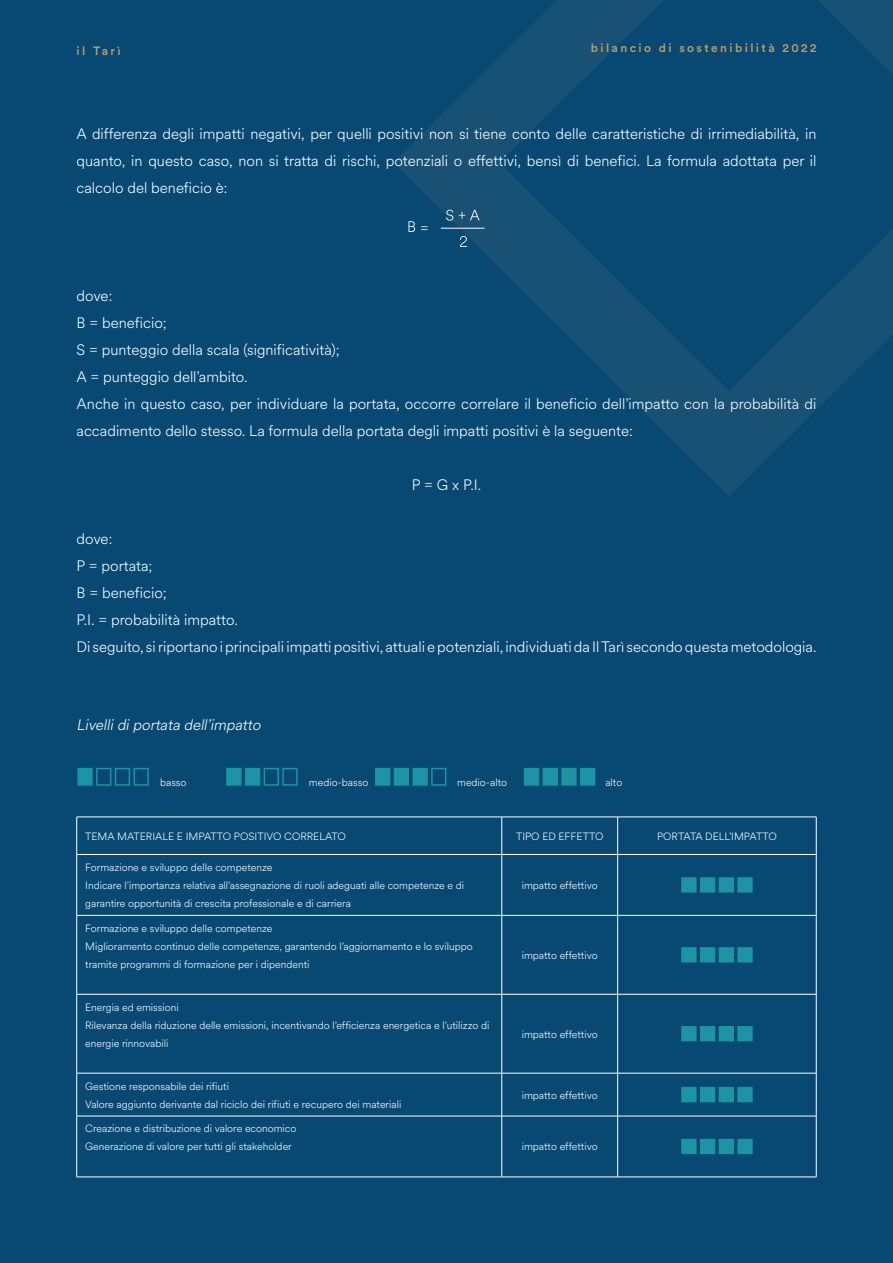
<style>
.page{position:relative;width:893px;height:1263px;background:#074973}
.page>*{position:absolute;margin:0;border:0;box-sizing:border-box;transform-origin:0 0}
.Paragrafo{font:300 15px/27px "Circular Spotify Text";color:#fff;text-align:justify}
.Paragrafo-2{font:italic 300 15px "Circular Spotify Text";color:#fff}
.t1{font:500 12px "Circular Std";letter-spacing:.2em;color:#c69d5e}
.Tabella_white{font:300 10.5px/18px "Circular Spotify Text";color:#fff}
</style>
<div class="page">
<svg style="left:394px;top:0;width:499px;height:496px"></svg>
<div style="left:524px;top:768px;width:15px;height:18px;background:#1b94a4"></div>
<div style="left:543px;top:768px;width:15px;height:18px;background:#1b94a4"></div>
<div style="left:561px;top:768px;width:16px;height:18px;background:#1b94a4;border:2px solid #1b94a4"></div>
<div style="left:580px;top:768px;width:15px;height:18px;background:#1b94a4"></div>
<div style="left:375px;top:768px;width:15px;height:18px;background:#1b94a4"></div>
<div style="left:394px;top:768px;width:15px;height:18px;background:#1b94a4"></div>
<div style="left:412px;top:768px;width:16px;height:18px;background:#1b94a4;border:2px solid #1b94a4"></div>
<div style="left:431px;top:768px;width:15px;height:18px;border:2px solid #1b94a4"></div>
<div style="left:226px;top:768px;width:16px;height:18px;background:#1b94a4;border:2px solid #1b94a4"></div>
<div style="left:245px;top:768px;width:15px;height:18px;background:#1b94a4"></div>
<div style="left:264px;top:768px;width:15px;height:18px;border:2px solid #1b94a4"></div>
<div style="left:282px;top:768px;width:16px;height:18px;border:2px solid #1b94a4"></div>
<div style="left:77px;top:768px;width:16px;height:18px;background:#1b94a4;border:2px solid #1b94a4"></div>
<div style="left:96px;top:768px;width:15px;height:18px;border:2px solid #1b94a4"></div>
<div style="left:115px;top:768px;width:15px;height:18px;border:2px solid #1b94a4"></div>
<div style="left:134px;top:768px;width:15px;height:18px;border:2px solid #1b94a4"></div>
<hr style="left:77px;top:817px;width:425px;height:1px;background:#fff">
<hr style="left:76px;top:817px;width:1px;height:37px;background:#fff">
<hr style="left:502px;top:817px;width:116px;height:1px;background:#fff">
<hr style="left:501px;top:817px;width:1px;height:37px;background:#fff">
<hr style="left:618px;top:817px;width:198px;height:1px;background:#fff">
<hr style="left:617px;top:817px;width:1px;height:37px;background:#fff">
<hr style="left:816px;top:817px;width:1px;height:37px;background:#fff">
<hr style="left:77px;top:854px;width:425px;height:1px;background:#fff">
<hr style="left:76px;top:855px;width:1px;height:60px;background:#fff">
<hr style="left:502px;top:854px;width:116px;height:1px;background:#fff">
<hr style="left:501px;top:855px;width:1px;height:60px;background:#fff">
<hr style="left:618px;top:854px;width:198px;height:1px;background:#fff">
<hr style="left:617px;top:855px;width:1px;height:60px;background:#fff">
<hr style="left:816px;top:855px;width:1px;height:60px;background:#fff">
<hr style="left:77px;top:915px;width:425px;height:1px;background:#fff">
<hr style="left:76px;top:915px;width:1px;height:79px;background:#fff">
<hr style="left:502px;top:915px;width:116px;height:1px;background:#fff">
<hr style="left:501px;top:915px;width:1px;height:79px;background:#fff">
<hr style="left:618px;top:915px;width:198px;height:1px;background:#fff">
<hr style="left:617px;top:915px;width:1px;height:79px;background:#fff">
<hr style="left:816px;top:915px;width:1px;height:79px;background:#fff">
<hr style="left:77px;top:994px;width:425px;height:1px;background:#fff">
<hr style="left:76px;top:994px;width:1px;height:79px;background:#fff">
<hr style="left:502px;top:994px;width:116px;height:1px;background:#fff">
<hr style="left:501px;top:994px;width:1px;height:79px;background:#fff">
<hr style="left:618px;top:994px;width:198px;height:1px;background:#fff">
<hr style="left:617px;top:994px;width:1px;height:79px;background:#fff">
<hr style="left:816px;top:994px;width:1px;height:79px;background:#fff">
<hr style="left:77px;top:1073px;width:425px;height:1px;background:#fff">
<hr style="left:76px;top:1073px;width:1px;height:43px;background:#fff">
<hr style="left:502px;top:1073px;width:116px;height:1px;background:#fff">
<hr style="left:501px;top:1073px;width:1px;height:43px;background:#fff">
<hr style="left:618px;top:1073px;width:198px;height:1px;background:#fff">
<hr style="left:617px;top:1073px;width:1px;height:43px;background:#fff">
<hr style="left:816px;top:1073px;width:1px;height:43px;background:#fff">
<hr style="left:77px;top:1116px;width:425px;height:1px;background:#fff">
<hr style="left:76px;top:1116px;width:1px;height:61px;background:#fff">
<hr style="left:502px;top:1116px;width:116px;height:1px;background:#fff">
<hr style="left:501px;top:1116px;width:1px;height:61px;background:#fff">
<hr style="left:618px;top:1116px;width:198px;height:1px;background:#fff">
<hr style="left:617px;top:1116px;width:1px;height:61px;background:#fff">
<hr style="left:816px;top:1116px;width:1px;height:61px;background:#fff">
<hr style="left:77px;top:1177px;width:425px;height:1px;background:#fff">
<hr style="left:502px;top:1177px;width:116px;height:1px;background:#fff">
<hr style="left:618px;top:1177px;width:198px;height:1px;background:#fff">
<div style="left:681px;top:877px;width:15px;height:15px;background:#1b94a4;border:2px solid #1b94a4"></div>
<div style="left:700px;top:877px;width:15px;height:15px;background:#1b94a4;border:2px solid #1b94a4"></div>
<div style="left:719px;top:877px;width:15px;height:15px;background:#1b94a4;border:2px solid #1b94a4"></div>
<div style="left:737px;top:877px;width:16px;height:15px;background:#1b94a4;border:2px solid #1b94a4"></div>
<div style="left:681px;top:947px;width:15px;height:15px;background:#1b94a4;border:2px solid #1b94a4"></div>
<div style="left:700px;top:947px;width:15px;height:15px;background:#1b94a4;border:2px solid #1b94a4"></div>
<div style="left:719px;top:947px;width:15px;height:15px;background:#1b94a4;border:2px solid #1b94a4"></div>
<div style="left:737px;top:947px;width:16px;height:15px;background:#1b94a4;border:2px solid #1b94a4"></div>
<div style="left:681px;top:1026px;width:15px;height:15px;background:#1b94a4;border:2px solid #1b94a4"></div>
<div style="left:700px;top:1026px;width:15px;height:15px;background:#1b94a4"></div>
<div style="left:719px;top:1026px;width:15px;height:15px;background:#1b94a4"></div>
<div style="left:737px;top:1026px;width:16px;height:15px;background:#1b94a4;border:2px solid #1b94a4"></div>
<div style="left:681px;top:1087px;width:15px;height:15px;background:#1b94a4;border:2px solid #1b94a4"></div>
<div style="left:700px;top:1087px;width:15px;height:15px;background:#1b94a4"></div>
<div style="left:719px;top:1087px;width:15px;height:15px;background:#1b94a4"></div>
<div style="left:737px;top:1087px;width:16px;height:15px;background:#1b94a4;border:2px solid #1b94a4"></div>
<div style="left:681px;top:1139px;width:15px;height:15px;background:#1b94a4;border:2px solid #1b94a4"></div>
<div style="left:700px;top:1139px;width:15px;height:15px;background:#1b94a4"></div>
<div style="left:719px;top:1139px;width:15px;height:15px;background:#1b94a4"></div>
<div style="left:737px;top:1139px;width:16px;height:15px;background:#1b94a4;border:2px solid #1b94a4"></div>
<hr style="left:441px;top:228px;width:43px;height:1px;background:#fff">
<svg style="left:421px;top:226px;width:7px;height:4px"></svg>
<svg style="left:446px;top:210px;width:34px;height:11px"></svg>
<svg style="left:460px;top:236px;width:7px;height:11px"></svg>
<svg style="left:408px;top:221px;width:7px;height:11px"></svg>
<p class="t1" style="left:77px;top:43px;width:46px">il Tarì</p>
<p class="t1" style="left:591px;top:40px;width:227px">bilancio di sostenibilità 2022</p>
<p class="Paragrafo" style="left:77px;top:120px;width:741px">A differenza degli impatti negativi, per quelli positivi non si tiene conto delle caratteristiche di irrimediabilità, in quanto, in questo caso, non si tratta di rischi, potenziali o effettivi, bensì di benefici. La formula adottata per il calcolo del beneficio è:</p>
<p class="Paragrafo" style="left:77px;top:282px;width:37px">dove:</p>
<p class="Paragrafo" style="left:77px;top:309px;width:92px">B = beneficio;</p>
<p class="Paragrafo" style="left:77px;top:336px;width:265px">S = punteggio della scala (significatività);</p>
<p class="Paragrafo" style="left:77px;top:363px;width:173px">A = punteggio dell’ambito.</p>
<p class="Paragrafo" style="left:77px;top:390px;width:741px">Anche in questo caso, per individuare la portata, occorre correlare il beneficio dell’impatto con la probabilità di accadimento dello stesso. La formula della portata degli impatti positivi è la seguente:</p>
<p class="Paragrafo" style="left:412px;top:471px;width:71px">P = G x P.I.</p>
<p class="Paragrafo" style="left:77px;top:525px;width:37px">dove:</p>
<p class="Paragrafo" style="left:77px;top:552px;width:77px">P = portata;</p>
<p class="Paragrafo" style="left:77px;top:579px;width:92px">B = beneficio;</p>
<p class="Paragrafo" style="left:77px;top:606px;width:163px">P.I. = probabilità impatto.</p>
<p class="Paragrafo" style="left:77px;top:633px;width:741px">Di seguito, si riportano i principali impatti positivi, attuali e potenziali, individuati da Il Tarì secondo questa metodologia.</p>
<p class="Paragrafo-2" style="left:77px;top:714px;width:189px">Livellidiportata dell’impatto</p>
<p class="Tabella_white" style="left:160px;top:773px;width:28px">basso</p>
<p class="Tabella_white" style="left:309px;top:773px;width:61px">medio-basso</p>
<p class="Tabella_white" style="left:457px;top:773px;width:51px">medio-alto</p>
<p class="Tabella_white" style="left:605px;top:773px;width:18px">alto</p>
<p class="Tabella_white" style="left:85px;top:827px;width:262px">TEMA MATERIALE E IMPATTO POSITIVO CORRELATO</p>
<p class="Tabella_white" style="left:516px;top:827px;width:89px">TIPO ED EFFETTO</p>
<p class="Tabella_white" style="left:657px;top:827px;width:121px">PORTATA DELL’IMPATTO</p>
<p class="Tabella_white" style="left:85px;top:858px;width:189px">Formazione e sviluppo delle competenze</p>
<p class="Tabella_white" style="left:85px;top:876px;width:380px">Indicare l’importanza relativa all’assegnazione di ruoli adeguati alle competenze e di garantire opportunità di crescita professionale e di carriera</p>
<p class="Tabella_white" style="left:522px;top:876px;width:78px">impatto effettivo</p>
<p class="Tabella_white" style="left:85px;top:919px;width:189px">Formazione e sviluppo delle competenze</p>
<p class="Tabella_white" style="left:85px;top:937px;width:389px">Miglioramento continuo delle competenze, garantendo l’aggiornamento e lo sviluppo tramite programmi di formazione per i dipendenti</p>
<p class="Tabella_white" style="left:522px;top:946px;width:78px">impatto effettivo</p>
<p class="Tabella_white" style="left:85px;top:998px;width:95px">Energia ed emissioni</p>
<p class="Tabella_white" style="left:85px;top:1016px;width:406px">Rilevanza della riduzione delle emissioni, incentivando l’efficienza energetica e l’utilizzo di energie rinnovabili</p>
<p class="Tabella_white" style="left:522px;top:1025px;width:78px">impatto effettivo</p>
<p class="Tabella_white" style="left:85px;top:1077px;width:145px">Gestione responsabile dei rifiuti</p>
<p class="Tabella_white" style="left:85px;top:1095px;width:318px">Valore aggiunto derivante dal riciclo dei rifiuti e recupero dei materiali</p>
<p class="Tabella_white" style="left:522px;top:1086px;width:78px">impatto effettivo</p>
<p class="Tabella_white" style="left:85px;top:1120px;width:213px">Creazione e distribuzione di valore economico</p>
<p class="Tabella_white" style="left:85px;top:1138px;width:208px">Generazione di valore per tutti gli stakeholder</p>
<p class="Tabella_white" style="left:522px;top:1138px;width:78px">impatto effettivo</p>
</div>
